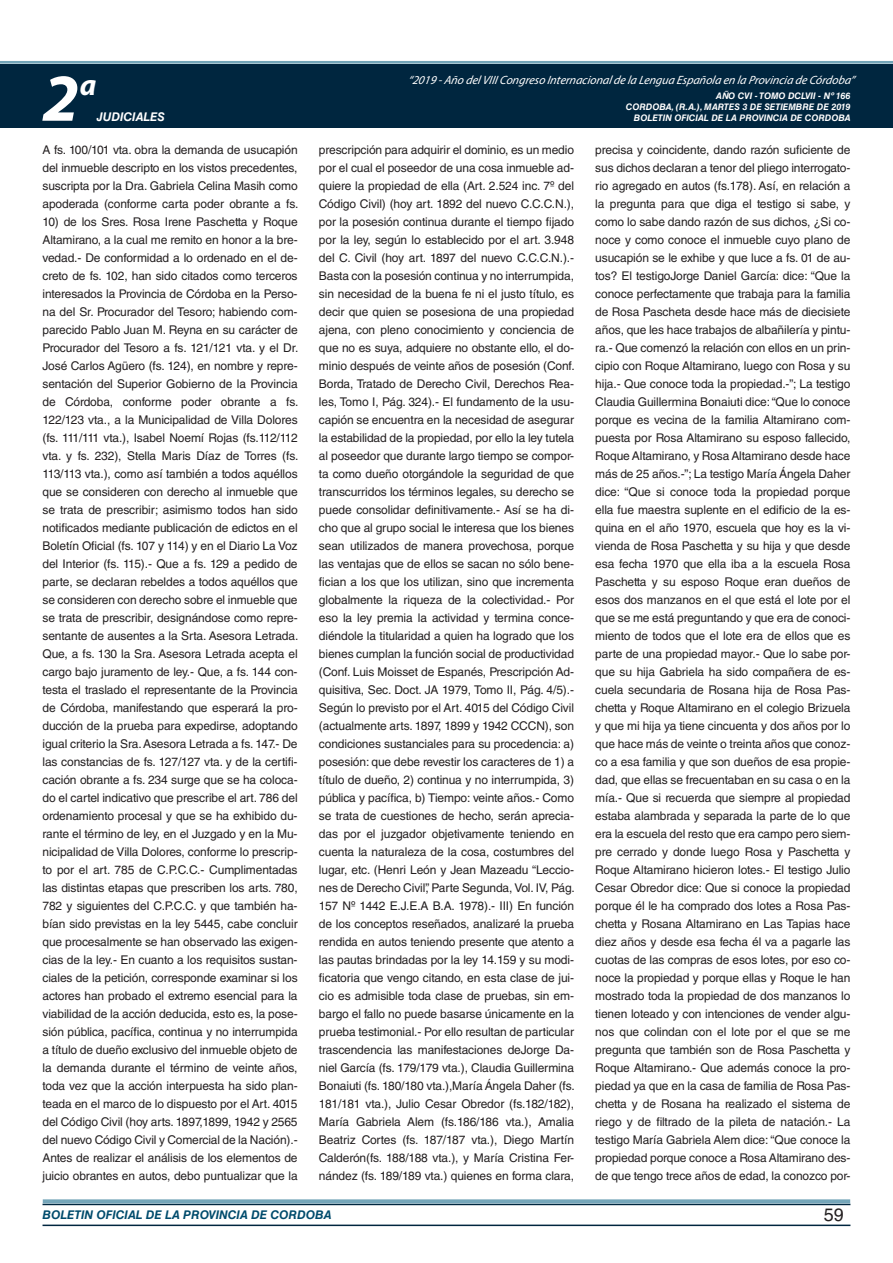
<style>
.page{position:relative;width:893px;height:1263px;background:#fff}
.page>*{position:absolute;margin:0;border:0;box-sizing:border-box;transform-origin:0 0}
.t1{font:italic 700 67.5px "Myriad Pro";color:#fff}
.t2{font:italic 700 30px "Myriad Pro";color:#fff}
.t3{font:18px "Helvetica LT Std";color:#231f20}
.t4{font:12px/18px "Helvetica LT Std";letter-spacing:-.01em;color:#231f20;text-align:justify}
.t5{font:italic 12px "Myriad Pro";color:#fff}
.t6{font:italic 700 12px "Helvetica LT Std";color:#004b6c}
.t7{font:italic 700 12px "Helvetica LT Std";color:#fff}
.t8{font:italic 700 9px/10.8px "Helvetica LT Std";color:#fff;text-align:right}
</style>
<div class="page">
<div style="left:0;top:61px;width:893px;height:6px;background:#fff;opacity:.75"></div>
<div style="left:0;top:64px;width:893px;height:64px;background:#00263f"></div>
<hr style="left:43px;top:1224px;width:807px;height:2px;background:#00263f">
<div style="left:42px;top:1198px;width:809px;height:8px;background:#fff;opacity:.75"></div>
<h2 class="t2" style="left:80px;top:66px;width:18px">a</h2>
<p class="t5" style="left:408px;top:72px;width:448px">“2019 -Año delVIIICongreso Internacionalde la Lengua Esp añola en la Provincia de Córdoba”</p>
<h1 class="t1" style="left:43px;top:54px;width:38px">2</h1>
<p class="t8" style="left:626px;top:91px;width:226px">AÑO CVI - TOMO DCLVII - Nº 166<br>CORDOBA, (R.A.), MARTES 3 DE SETIEMBRE DE 2019</p>
<p class="t7" style="left:97px;top:110px;width:70px">JUDICIALES</p>
<p class="t8" style="left:634px;top:112px;width:218px">BOLETIN OFICIAL DE LA PROVINCIA DE CORDOBA</p>
<p class="t4" style="left:43px;top:141px;width:257px">A fs. 100/101 vta. obra la demanda de usucapión del inmueble descripto en los vistos precedentes, suscripta por la Dra. Gabriela Celina Masih como apoderada (conforme carta poder obrante a fs.</p>
<p class="t4" style="left:43px;top:213px;width:257px">10) de los Sres. Rosa Irene Paschetta y Roque Altamirano, a la cual me remito en honor a la bre&shy;vedad.- De conformidad a lo ordenado en el de&shy;creto de fs. 102, han sido citados como terceros interesados la Provincia de Córdoba en la Perso&shy;na del Sr. Procurador del Tesoro; habiendo com&shy;parecido Pablo Juan M. Reyna en su carácter de Procurador del Tesoro a fs. 121/121 vta. y el Dr.<br>José Carlos Agüero (fs. 124), en nombre y repre&shy;sentación del Superior Gobierno de la Provincia de Córdoba, conforme poder obrante a fs.<br>122/123 vta., a la Municipalidad de Villa Dolores (fs. 111/111 vta.), Isabel Noemí Rojas (fs.112/112 vta. y fs. 232), Stella Maris Díaz de Torres (fs.<br>113/113 vta.), como así también a todos aquéllos que se consideren con derecho al inmueble que se trata de prescribir; asimismo todos han sido notificados mediante publicación de edictos en el Boletín Oficial (fs. 107 y 114) y en el Diario La Voz del Interior (fs. 115).- Que a fs. 129 a pedido de parte, se declaran rebeldes a todos aquéllos que se consideren con derecho sobre el inmueble que se trata de prescribir, designándose como repre&shy;sentante de ausentes a la Srta. Asesora Letrada.<br>Que, a fs. 130 la Sra. Asesora Letrada acepta el cargo bajo juramento de ley.- Que, a fs. 144 con&shy;testa el traslado el representante de la Provincia de Córdoba, manifestando que esperará la pro&shy;ducción de la prueba para expedirse, adoptando igual criterio la Sra. Asesora Letrada a fs. 147.- De las constancias de fs. 127/127 vta. y de la certifi&shy;cación obrante a fs. 234 surge que se ha coloca&shy;do el cartel indicativo que prescribe el art. 786 del ordenamiento procesal y que se ha exhibido du&shy;rante el término de ley, en el Juzgado y en la Mu&shy;nicipalidad de Villa Dolores, conforme lo prescrip&shy;to por el art. 785 de C.P.C.C.- Cumplimentadas las distintas etapas que prescriben los arts. 780, 782 y siguientes del C.P.C.C. y que también ha&shy;bían sido previstas en la ley 5445, cabe concluir que procesalmente se han observado las exigen&shy;cias de la ley.- En cuanto a los requisitos sustan&shy;ciales de la petición, corresponde examinar si los actores han probado el extremo esencial para la viabilidad de la acción deducida, esto es, la pose&shy;sión pública, pacífica, continua y no interrumpida a título de dueño exclusivo del inmueble objeto de la demanda durante el término de veinte años, toda vez que la acción interpuesta ha sido plan&shy;teada en el marco de lo dispuesto por el Art. 4015 del Código Civil (hoy arts. 1897,1899, 1942 y 2565 del nuevo Código Civil y Comercial de la Nación).- Antes de realizar el análisis de los elementos de juicio obrantes en autos, debo puntualizar que la</p>
<p class="t4" style="left:319px;top:141px;width:257px">prescripción para adquirir el dominio, es un medio por el cual el poseedor de una cosa inmueble ad&shy;quiere la propiedad de ella (Art. 2.524 inc. 7º del Código Civil) (hoy art. 1892 del nuevo C.C.C.N.), por la posesión continua durante el tiempo fijado por la ley, según lo establecido por el art. 3.948 del C. Civil (hoy art. 1897 del nuevo C.C.C.N.).- Basta con la posesión continua y no interrumpida, sin necesidad de la buena fe ni el justo título, es decir que quien se posesiona de una propiedad ajena, con pleno conocimiento y conciencia de que no es suya, adquiere no obstante ello, el do&shy;minio después de veinte años de posesión (Conf.<br>Borda, Tratado de Derecho Civil, Derechos Rea&shy;les, Tomo I, Pág. 324).- El fundamento de la usu&shy;capión se encuentra en la necesidad de asegurar la estabilidad de la propiedad, por ello la ley tutela al poseedor que durante largo tiempo se compor&shy;ta como dueño otorgándole la seguridad de que transcurridos los términos legales, su derecho se puede consolidar definitivamente.- Así se ha di&shy;cho que al grupo social le interesa que los bienes sean utilizados de manera provechosa, porque las ventajas que de ellos se sacan no sólo bene&shy;fician a los que los utilizan, sino que incrementa globalmente la riqueza de la colectividad.- Por eso la ley premia la actividad y termina conce&shy;diéndole la titularidad a quien ha logrado que los bienes cumplan la función social de productividad (Conf. Luis Moisset de Espanés, Prescripción Ad&shy;quisitiva, Sec. Doct. JA 1979, Tomo II, Pág. 4/5).- Según lo previsto por el Art. 4015 del Código Civil (actualmente arts. 1897, 1899 y 1942 CCCN), son condiciones sustanciales para su procedencia: a) posesión: que debe revestir los caracteres de 1) a título de dueño, 2) continua y no interrumpida, 3) pública y pacífica, b) Tiempo: veinte años.- Como se trata de cuestiones de hecho, serán aprecia&shy;das por el juzgador objetivamente teniendo en cuenta la naturaleza de la cosa, costumbres del lugar, etc. (Henri León y Jean Mazeadu “Leccio&shy;nes de Derecho Civil”, Parte Segunda, Vol. IV, Pág.<br>157 Nº 1442 E.J.E.A B.A. 1978).- III) En función de los conceptos reseñados, analizaré la prueba rendida en autos teniendo presente que atento a las pautas brindadas por la ley 14.159 y su modi&shy;ficatoria que vengo citando, en esta clase de jui&shy;cio es admisible toda clase de pruebas, sin em&shy;bargo el fallo no puede basarse únicamente en la prueba testimonial.- Por ello resultan de particular trascendencia las manifestaciones deJorge Da&shy;niel García (fs. 179/179 vta.), Claudia Guillermina Bonaiuti (fs. 180/180 vta.),María Ángela Daher (fs.<br>181/181 vta.), Julio Cesar Obredor (fs.182/182), María Gabriela Alem (fs.186/186 vta.), Amalia Beatriz Cortes (fs. 187/187 vta.), Diego Martín Calderón(fs. 188/188 vta.), y María Cristina Fer&shy;nández (fs. 189/189 vta.) quienes en forma clara,</p>
<p class="t4" style="left:595px;top:141px;width:257px">precisa y coincidente, dando razón suficiente de sus dichos declaran a tenor del pliego interrogato&shy;rio agregado en autos (fs.178). Así, en relación a la pregunta para que diga el testigo si sabe, y como lo sabe dando razón de sus dichos, ¿Si co&shy;noce y como conoce el inmueble cuyo plano de usucapión se le exhibe y que luce a fs. 01 de au&shy;tos? El testigoJorge Daniel García: dice: “Que la conoce perfectamente que trabaja para la familia de Rosa Pascheta desde hace más de diecisiete años, que les hace trabajos de albañilería y pintu&shy;ra.- Que comenzó la relación con ellos en un prin&shy;cipio con Roque Altamirano, luego con Rosa y su hija.- Que conoce toda la propiedad.-”; La testigo Claudia Guillermina Bonaiuti dice: “Que lo conoce porque es vecina de la familia Altamirano com&shy;puesta por Rosa Altamirano su esposo fallecido, Roque Altamirano, y Rosa Altamirano desde hace más de 25 años.-”; La testigo María Ángela Daher dice: “Que si conoce toda la propiedad porque ella fue maestra suplente en el edificio de la es&shy;quina en el año 1970, escuela que hoy es la vi&shy;vienda de Rosa Paschetta y su hija y que desde esa fecha 1970 que ella iba a la escuela Rosa Paschetta y su esposo Roque eran dueños de esos dos manzanos en el que está el lote por el que se me está preguntando y que era de conoci&shy;miento de todos que el lote era de ellos que es parte de una propiedad mayor.- Que lo sabe por&shy;que su hija Gabriela ha sido compañera de es&shy;cuela secundaria de Rosana hija de Rosa Pas&shy;chetta y Roque Altamirano en el colegio Brizuela y que mi hija ya tiene cincuenta y dos años por lo que hace más de veinte o treinta años que conoz&shy;co a esa familia y que son dueños de esa propie&shy;dad, que ellas se frecuentaban en su casa o en la mía.- Que si recuerda que siempre al propiedad estaba alambrada y separada la parte de lo que era la escuela del resto que era campo pero siem&shy;pre cerrado y donde luego Rosa y Paschetta y Roque Altamirano hicieron lotes.- El testigo Julio Cesar Obredor dice: Que si conoce la propiedad porque él le ha comprado dos lotes a Rosa Pas&shy;chetta y Rosana Altamirano en Las Tapias hace diez años y desde esa fecha él va a pagarle las cuotas de las compras de esos lotes, por eso co&shy;noce la propiedad y porque ellas y Roque le han mostrado toda la propiedad de dos manzanos lo tienen loteado y con intenciones de vender algu&shy;nos que colindan con el lote por el que se me pregunta que también son de Rosa Paschetta y Roque Altamirano.- Que además conoce la pro&shy;piedad ya que en la casa de familia de Rosa Pas&shy;chetta y de Rosana ha realizado el sistema de riego y de filtrado de la pileta de natación.- La testigo María Gabriela Alem dice: “Que conoce la propiedad porque conoce a Rosa Altamirano des&shy;de que tengo trece años de edad, la conozco por-</p>
<p class="t6" style="left:43px;top:1208px;width:290px">BOLETIN OFICIAL DE LA PROVINCIA DE CORDOBA</p>
<h3 class="t3" style="left:824px;top:1204px;width:22px">59</h3>
</div>
